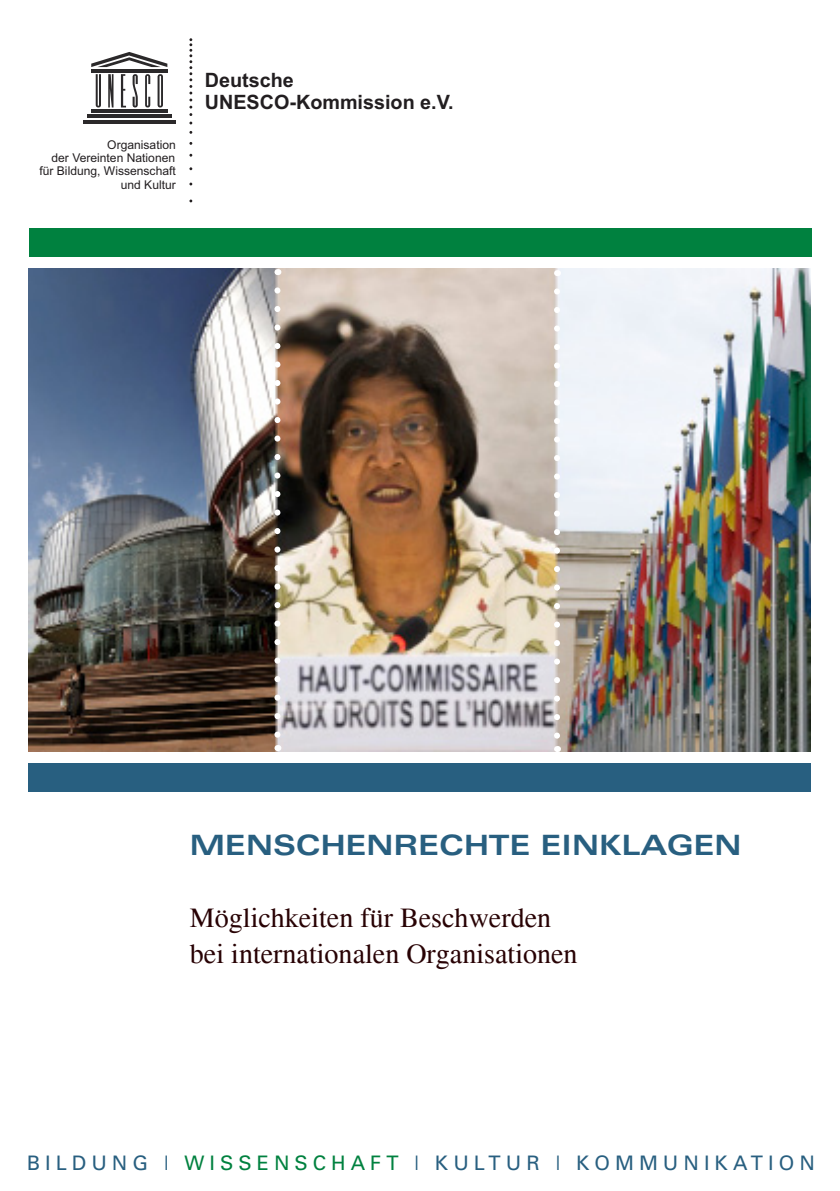
<style>
.page{position:relative;width:840px;height:1191px;background:#fff}
.page>*{position:absolute;margin:0;border:0;box-sizing:border-box;transform-origin:0 0}
.t1{font:28px/36px "Times";color:#280204}
.t2{font:700 expanded 28px "Univers";color:#285f80}
.t3{font:20px "Univers";letter-spacing:.25em;color:#285f80}
.t4{font:700 19.8px/21.6px "Arial";color:#221e20}
.t5{font:12px/13.2px "Arial";color:#221e20;text-align:right}
.s1{color:#00813f}
</style>
<div class="page">
<img style="left:29px;top:268px;width:781px;height:483px">
<div style="left:29px;top:228px;width:782px;height:28px;background:#00813f"></div>
<div style="left:28px;top:763px;width:782px;height:29px;background:#285f80"></div>
<hr style="left:91px;top:109px;width:76px;height:3px;background:#2b292a">
<hr style="left:87px;top:115px;width:84px;height:3px;background:#2b292a">
<hr style="left:83px;top:120px;width:92px;height:3px;background:#2b292a">
<hr style="left:91px;top:70px;width:76px;height:3px;background:#2b292a">
<svg style="left:91px;top:52px;width:76px;height:15px"></svg>
<svg style="left:96px;top:74px;width:5px;height:33px"></svg>
<svg style="left:108px;top:74px;width:5px;height:33px"></svg>
<svg style="left:121px;top:74px;width:5px;height:33px"></svg>
<svg style="left:145px;top:74px;width:5px;height:33px"></svg>
<svg style="left:157px;top:74px;width:6px;height:33px"></svg>
<svg style="left:132px;top:74px;width:6px;height:33px"></svg>
<svg style="left:189px;top:38px;width:3px;height:78px"></svg>
<svg style="left:274px;top:290px;width:6px;height:449px"></svg>
<svg style="left:553px;top:291px;width:6px;height:449px"></svg>
<p class="t5" style="left:39px;top:138px;width:138px">Organisation<br>der Vereinten Nationen für Bildung, Wissenschaft und Kultur</p>
<p class="t4" style="left:205px;top:70px;width:250px">Deutsche<br>UNESCO-Kommission e.V.</p>
<p class="t2" style="left:190px;top:829px;width:553px">MENSCHENRECHTE EINKLAGEN</p>
<p class="t1" style="left:190px;top:900px;width:389px">Möglichkeiten für Beschwerden bei internationalen Organisationen</p>
<p class="t3" style="left:27px;top:1150px;width:789px">BILDUNG | <span class="s1">WISSENSCHAFT</span> | KULTUR | KOMMUNIKATION</p>
</div>
